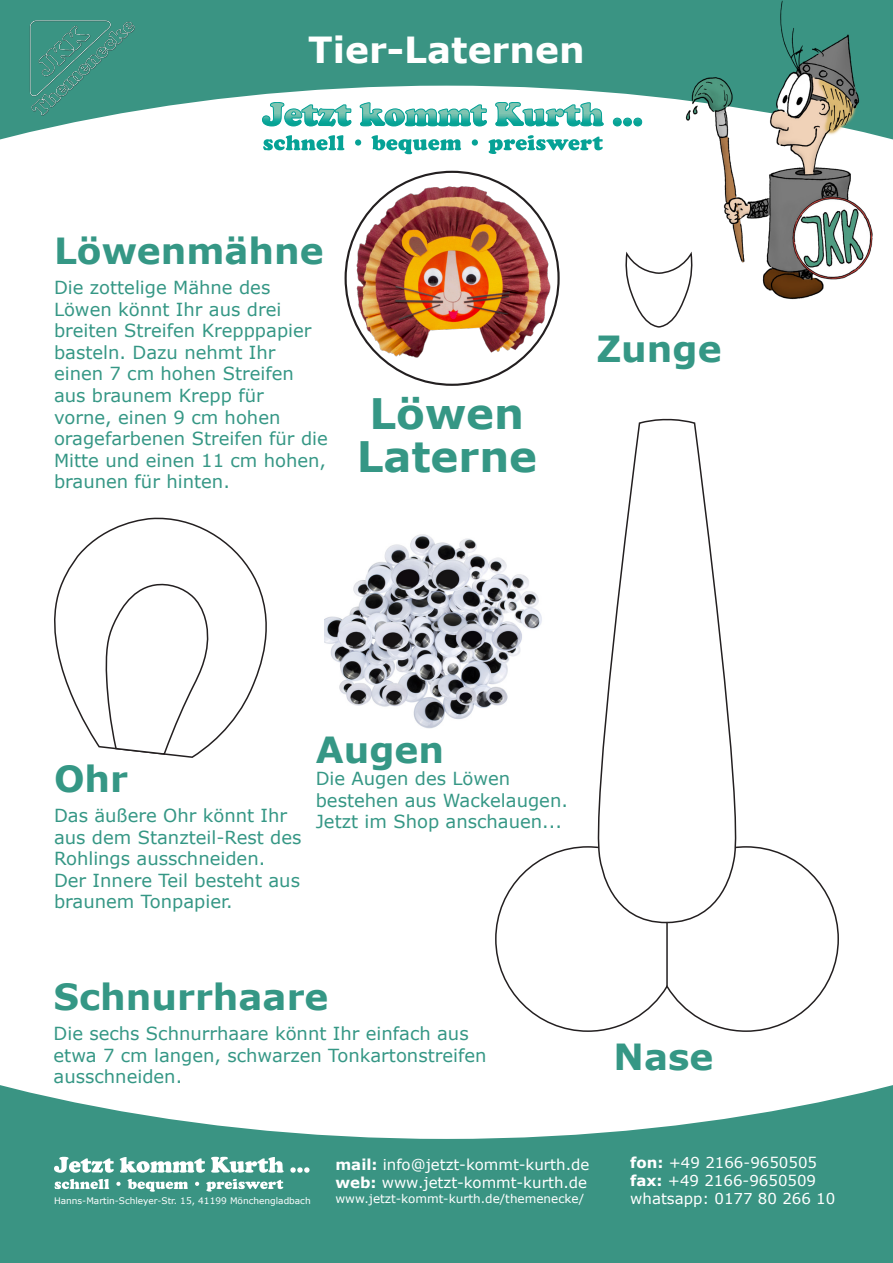
<style>
.page{position:relative;width:893px;height:1263px;background:#3a9483}
.page>*{position:absolute;margin:0;border:0;box-sizing:border-box;transform-origin:0 0}
.t1{font:700 42px "Verdana";color:#359785}
.t2{font:700 36px "Verdana";color:#359785}
.t3{font:700 36px "Verdana";color:#fff}
.t4{font:18px/21.6px "Verdana";color:#359785}
.t5{font:15px/18px "Verdana";color:#fff}
.t6{font:12px "Verdana";color:#fff}
.t7{font:9px "Verdana";color:#fff}
.s1{font-weight:700}
</style>
<div class="page">
<div style="left:0;top:86px;width:893px;height:1053px;background:#fff"></div>
<img style="left:30px;top:20px;width:109px;height:101px">
<svg style="left:262px;top:102px;width:360px;height:24px;background:#8fd2ca"></svg>
<svg style="left:263px;top:135px;width:340px;height:19px;background:#a6ded9"></svg>
<img style="left:622px;top:0;width:271px;height:306px">
<svg style="left:54px;top:1157px;width:256px;height:16px"></svg>
<svg style="left:55px;top:1179px;width:228px;height:13px"></svg>
<img style="left:346px;top:180px;width:213px;height:182px">
<div style="left:494px;top:845px;width:346px;height:188px;background:#fff"></div>
<div style="left:590px;top:418px;width:156px;height:505px;background:#fff"></div>
<hr style="left:666px;top:922px;width:2px;height:64px;background:#231f20">
<div style="left:38px;top:514px;width:244px;height:245px;background:#fff"></div>
<div style="left:105px;top:583px;width:106px;height:173px;background:#fff"></div>
<svg style="left:625px;top:249px;width:69px;height:79px;background:#efefef"></svg>
<img style="left:324px;top:525px;width:228px;height:207px">
<h2 class="t3" style="left:308px;top:24px;width:278px">Tier-Laternen</h2>
<p class="t2" style="left:54px;top:225px;width:271px">Löwenmähne</p>
<p class="t4" style="left:54px;top:277px;width:275px">Die zottelige Mähne des<br>Löwen könnt Ihr aus drei breiten Streifen Krepppapier basteln. Dazu nehmt Ihr einen 7 cm hohen Streifen aus braunem Krepp für<br>vorne, einen 9 cm hohen oragefarbenen Streifen für die<br>Mitte und einen 11 cm hohen, braunen für hinten.</p>
<p class="t1" style="left:369px;top:384px;width:156px">Löwen</p>
<p class="t1" style="left:357px;top:427px;width:182px">Laterne</p>
<p class="t2" style="left:596px;top:324px;width:127px">Zunge</p>
<p class="t2" style="left:54px;top:753px;width:76px">Ohr</p>
<p class="t4" style="left:54px;top:804px;width:249px">Das äußere Ohr könnt Ihr aus dem Stanzteil-Rest des<br>Rohlings ausschneiden.<br>Der Innere Teil besteht aus braunem Tonpapier.</p>
<p class="t2" style="left:316px;top:725px;width:130px">Augen</p>
<p class="t4" style="left:316px;top:767px;width:196px">Die Augen des Löwen</p>
<p class="t4" style="left:316px;top:789px;width:254px">bestehen aus Wackelaugen.<br>Jetzt im Shop anschauen...</p>
<p class="t2" style="left:54px;top:971px;width:276px">Schnurrhaare</p>
<p class="t4" style="left:54px;top:1022px;width:435px">Die sechs Schnurrhaare könnt Ihr einfach aus etwa 7 cm langen, schwarzen Tonkartonstreifen ausschneiden.</p>
<p class="t2" style="left:614px;top:1032px;width:101px">Nase</p>
<p class="t7" style="left:54px;top:1194px;width:258px">Hanns-Martin-Schleyer-Str. 15, 41199 Mönchengladbach</p>
<p class="t5" style="left:335px;top:1155px;width:255px"><span class="s1">mail:</span> info@jetzt-kommt-kurth.de <span class="s1">web:</span> www.jetzt-kommt-kurth.de</p>
<p class="t6" style="left:335px;top:1190px;width:250px">www.jetzt-kommt-kurth.de/themenecke/</p>
<p class="t5" style="left:630px;top:1153px;width:207px"><span class="s1">fon:</span> +49 2166-9650505 <span class="s1">fax:</span> +49 2166-9650509 whatsapp: 0177 80 266 10</p>
</div>
